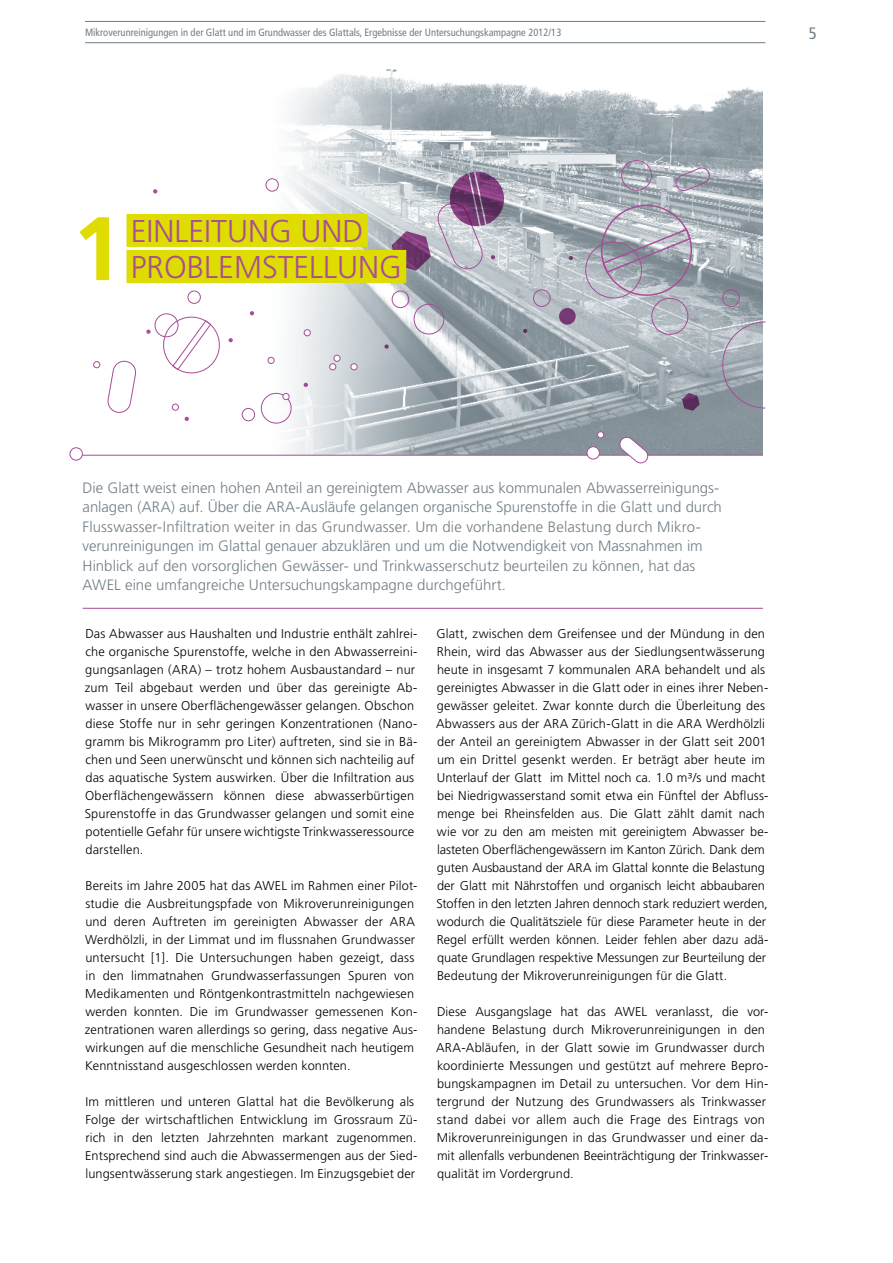
<style>
.page{position:relative;width:893px;height:1263px;background:#fff}
.page>*{position:absolute;margin:0;border:0;box-sizing:border-box;transform-origin:0 0}
.t1{font:700 90px "Frutiger";color:#dedc00}
.t2{font:300 31.5px/36px "Frutiger";color:#a84d97}
.t3{font:condensed 16.5px "Frutiger";color:#717e86}
.t4{font:300 15px/19.5px "Frutiger";color:#717e86}
.t5{font:300 12.75px/18px "Frutiger";letter-spacing:.01em;color:#000}
.t6{font:condensed 10.5px "Frutiger";color:#717e86}
</style>
<div class="page">
<hr style="left:85px;top:42px;width:680px;height:1px;background:#717e86">
<hr style="left:85px;top:21px;width:680px;height:1px;background:#717e86">
<img style="left:267px;top:69px;width:496px;height:385px">
<hr style="left:83px;top:608px;width:680px;height:1px;background:#a84d97">
<hr style="left:83px;top:455px;width:680px;height:1px;background:#a84d97">
<div style="left:414px;top:304px;width:30px;height:30px;border:1px solid #a84d97;border-radius:50%"></div>
<svg style="left:107px;top:360px;width:29px;height:53px"></svg>
<svg style="left:675px;top:167px;width:35px;height:25px"></svg>
<div style="left:621px;top:160px;width:31px;height:30px;border:1px solid #a84d97;border-radius:50%"></div>
<div style="left:261px;top:393px;width:30px;height:30px;border:1px solid #a84d97;border-radius:50%"></div>
<svg style="left:722px;top:322px;width:44px;height:86px;background:#a8aeb7"></svg>
<div style="left:652px;top:298px;width:36px;height:37px;border:1px solid #a84d97;border-radius:50%"></div>
<svg style="left:559px;top:308px;width:17px;height:17px"></svg>
<svg style="left:523px;top:329px;width:4px;height:4px"></svg>
<svg style="left:304px;top:383px;width:4px;height:4px"></svg>
<svg style="left:384px;top:344px;width:5px;height:5px"></svg>
<svg style="left:569px;top:256px;width:4px;height:4px"></svg>
<svg style="left:185px;top:417px;width:4px;height:4px"></svg>
<svg style="left:153px;top:189px;width:4px;height:4px"></svg>
<svg style="left:250px;top:311px;width:4px;height:4px"></svg>
<svg style="left:146px;top:330px;width:5px;height:4px"></svg>
<div style="left:533px;top:290px;width:17px;height:17px;border:1px solid #a84d97;border-radius:50%"></div>
<div style="left:392px;top:291px;width:17px;height:17px;border:1px solid #a84d97;border-radius:50%"></div>
<div style="left:722px;top:290px;width:17px;height:17px;border:1px solid #a84d97;border-radius:50%"></div>
<div style="left:188px;top:291px;width:13px;height:13px;border:1px solid #a84d97;border-radius:50%"></div>
<div style="left:155px;top:314px;width:23px;height:23px;border:1px solid #a84d97;border-radius:50%"></div>
<div style="left:70px;top:448px;width:13px;height:12px;border:1px solid #a84d97;border-radius:50%"></div>
<div style="left:242px;top:408px;width:13px;height:13px;border:1px solid #a84d97;border-radius:50%"></div>
<div style="left:587px;top:447px;width:12px;height:12px;background:#fff;border-radius:50%"></div>
<div style="left:587px;top:446px;width:13px;height:13px;border:1px solid #a84d97;border-radius:50%"></div>
<div style="left:597px;top:432px;width:7px;height:6px;background:#fff;border-radius:50%"></div>
<div style="left:597px;top:432px;width:7px;height:6px;border:1px solid #a84d97;border-radius:50%"></div>
<svg style="left:268px;top:357px;width:6px;height:6px"></svg>
<div style="left:268px;top:357px;width:6px;height:7px;border:1px solid #a84d97;border-radius:50%"></div>
<svg style="left:304px;top:330px;width:6px;height:6px"></svg>
<div style="left:283px;top:393px;width:6px;height:7px;background:#fff;border-radius:50%"></div>
<div style="left:283px;top:393px;width:6px;height:7px;border:1px solid #a84d97;border-radius:50%"></div>
<div style="left:172px;top:404px;width:7px;height:6px;border:1px solid #a84d97;border-radius:50%"></div>
<div style="left:94px;top:361px;width:6px;height:7px;border:1px solid #a84d97;border-radius:50%"></div>
<svg style="left:351px;top:364px;width:6px;height:6px"></svg>
<svg style="left:330px;top:355px;width:10px;height:15px"></svg>
<div style="left:266px;top:179px;width:13px;height:12px;border:1px solid #a84d97;border-radius:50%"></div>
<svg style="left:159px;top:313px;width:74px;height:61px"></svg>
<svg style="left:596px;top:199px;width:101px;height:102px;background:#adaeb9"></svg>
<svg style="left:389px;top:168px;width:118px;height:105px;background:#afa4b6"></svg>
<svg style="left:679px;top:390px;width:23px;height:23px"></svg>
<div style="left:126px;top:214px;width:242px;height:33px;background:#dedc00"></div>
<div style="left:126px;top:250px;width:280px;height:33px;background:#dedc00"></div>
<svg style="left:619px;top:436px;width:30px;height:28px"></svg>
<p class="t6" style="left:85px;top:26px;width:478px">Mikroverunreinigungen in der Glatt und im Grundwasser des Glattals, Ergebnisse der Untersuchungskampagne 2012/13</p>
<p class="t3" style="left:809px;top:24px;width:9px">5</p>
<h1 class="t1" style="left:72px;top:196px;width:52px">1</h1>
<h2 class="t2" style="left:131px;top:213px;width:273px">EINLEITUNG UND<br>PROBLEMSTELLUNG</h2>
<p class="t4" style="left:83px;top:478px;width:641px">Die Glatt weist einen hohen Anteil an gereinigtem Abwasser aus kommunalen Abwasserreinigungs&shy;anlagen (ARA) auf. Über die ARA-Ausläufe gelangen organische Spurenstoffe in die Glatt und durch Flusswasser-Infiltration weiter in das Grundwasser. Um die vorhandene Belastung durch Mikro&shy;verunreinigungen im Glattal genauer abzuklären und um die Notwendigkeit von Massnahmen im Hinblick auf den vorsorglichen Gewässer- und Trinkwasserschutz beurteilen zu können, hat das AWEL eine umfangreiche Untersuchungskampagne durchgeführt.</p>
<p class="t5" style="left:85px;top:625px;width:334px">Das Abwasser aus Haushalten und Industrie enthält zahlrei&shy;che organische Spurenstoffe, welche in den Abwasserreini&shy;gungsanlagen (ARA) – trotz hohem Ausbaustandard – nur zum Teil abgebaut werden und über das gereinigte Ab&shy;wasser in unsere Oberflächengewässer gelangen. Obschon diese Stoffe nur in sehr geringen Konzentrationen (Nano&shy;gramm bis Mikrogramm pro Liter) auftreten, sind sie in Bä&shy;chen und Seen unerwünscht und können sich nachteilig auf das aquatische System auswirken. Über die Infiltration aus Oberflächengewässern können diese abwasserbürtigen Spurenstoffe in das Grundwasser gelangen und somit eine potentielle Gefahr für unsere wichtigste Trinkwasseressource darstellen.</p>
<p class="t5" style="left:85px;top:877px;width:334px">Bereits im Jahre 2005 hat das AWEL im Rahmen einer Pilot&shy;studie die Ausbreitungspfade von Mikroverunreinigungen und deren Auftreten im gereinigten Abwasser der ARA Werdhölzli, in der Limmat und im flussnahen Grundwasser untersucht [1]. Die Untersuchungen haben gezeigt, dass in den limmatnahen Grundwasserfassungen Spuren von Medikamenten und Röntgenkontrastmitteln nachgewiesen werden konnten. Die im Grundwasser gemessenen Kon&shy;zentrationen waren allerdings so gering, dass negative Aus&shy;wirkungen auf die menschliche Gesundheit nach heutigem Kenntnisstand ausgeschlossen werden konnten.</p>
<p class="t5" style="left:85px;top:1093px;width:334px">Im mittleren und unteren Glattal hat die Bevölkerung als Folge der wirtschaftlichen Entwicklung im Grossraum Zü&shy;rich in den letzten Jahrzehnten markant zugenommen.<br>Entsprechend sind auch die Abwassermengen aus der Sied&shy;lungsentwässerung stark angestiegen. Im Einzugsgebiet der</p>
<p class="t5" style="left:436px;top:625px;width:334px">Glatt, zwischen dem Greifensee und der Mündung in den Rhein, wird das Abwasser aus der Siedlungsentwässerung heute in insgesamt 7 kommunalen ARA behandelt und als gereinigtes Abwasser in die Glatt oder in eines ihrer Neben&shy;gewässer geleitet. Zwar konnte durch die Überleitung des Abwassers aus der ARA Zürich-Glatt in die ARA Werdhölzli der Anteil an gereinigtem Abwasser in der Glatt seit 2001 um ein Drittel gesenkt werden. Er beträgt aber heute im Unterlauf der Glatt im Mittel noch ca. 1.0 m³/s und macht bei Niedrigwasserstand somit etwa ein Fünftel der Abfluss&shy;menge bei Rheinsfelden aus. Die Glatt zählt damit nach wie vor zu den am meisten mit gereinigtem Abwasser be&shy;lasteten Oberflächengewässern im Kanton Zürich. Dank dem guten Ausbaustand der ARA im Glattal konnte die Belastung der Glatt mit Nährstoffen und organisch leicht abbaubaren Stoffen in den letzten Jahren dennoch stark reduziert werden, wodurch die Qualitätsziele für diese Parameter heute in der Regel erfüllt werden können. Leider fehlen aber dazu adä&shy;quate Grundlagen respektive Messungen zur Beurteilung der Bedeutung der Mikroverunreinigungen für die Glatt.</p>
<p class="t5" style="left:436px;top:1003px;width:334px">Diese Ausgangslage hat das AWEL veranlasst, die vor&shy;handene Belastung durch Mikroverunreinigungen in den ARA-Abläufen, in der Glatt sowie im Grundwasser durch koordinierte Messungen und gestützt auf mehrere Bepro&shy;bungskampagnen im Detail zu untersuchen. Vor dem Hin&shy;tergrund der Nutzung des Grundwassers als Trinkwasser stand dabei vor allem auch die Frage des Eintrags von Mikroverunreinigungen in das Grundwasser und einer da&shy;mit allenfalls verbundenen Beeinträchtigung der Trinkwasser&shy;qualität im Vordergrund.</p>
</div>
